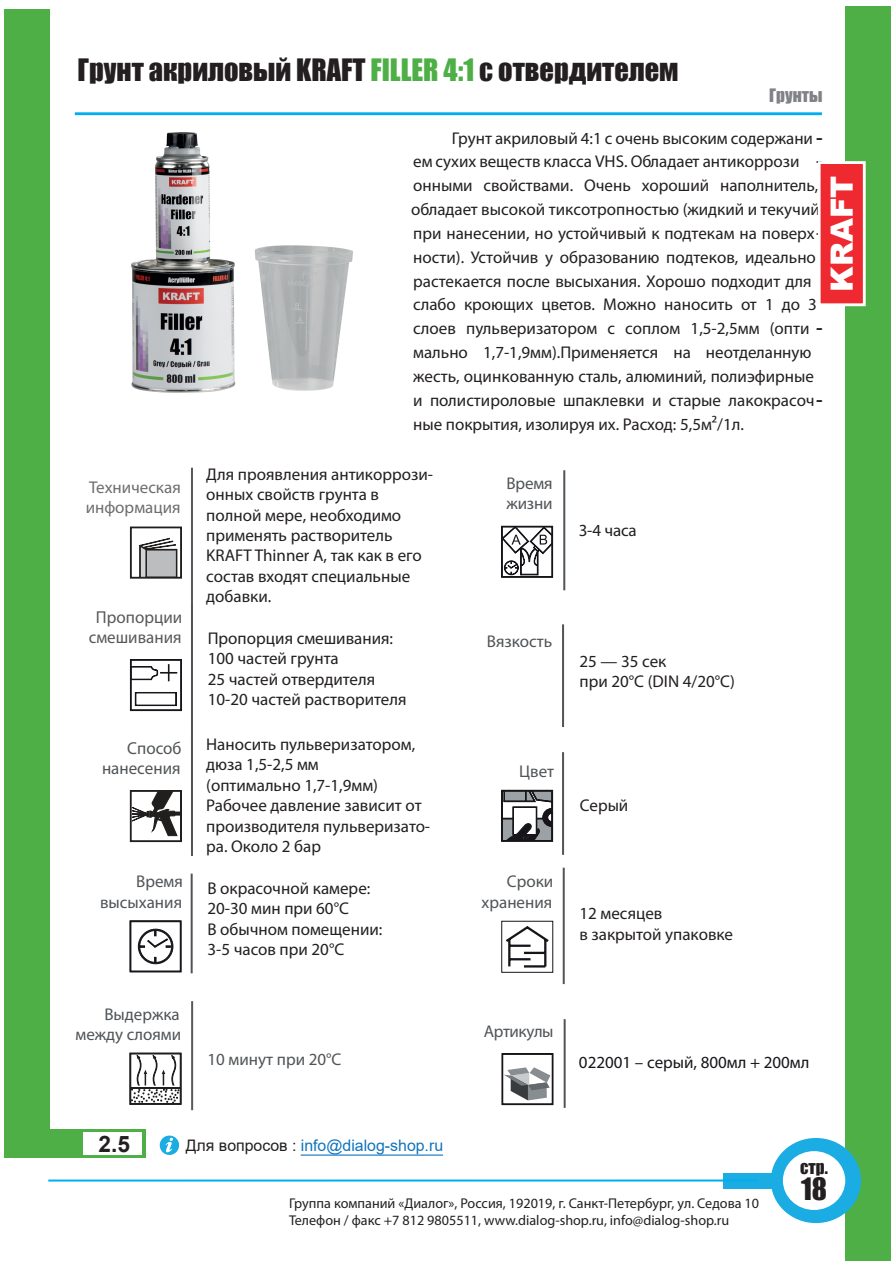
<style>
.page{position:relative;width:896px;height:1265px;background:#fff}
.page>*{position:absolute;margin:0;border:0;box-sizing:border-box;transform-origin:0 0}
.t1{font:900 30.6px "Arial";color:#fff}
.t2{font:28.4px "Impact";color:#231f20}
.t3{font:700 22.6px "Arial";color:#231f20}
.t4{font:17.4px/20.4px "Myriad Pro";color:#57585a;text-align:center}
.t5{font:17.4px/20.4px "Myriad Pro";color:#505457;text-align:right}
.t6{font:17px/20.4px "Myriad Pro";color:#231f20}
.t7{font:17px/20.4px "Myriad Pro";color:#505457;text-align:right}
.t8{font:17px "Myriad Pro";color:#18151a}
.t9{font:17px/20.4px "Myriad Pro";color:#6c6d70}
.t10{font:17px "Myriad Pro";letter-spacing:-.02em;color:#505457}
.t11{font:17px "Impact";color:#808285}
.t12{font:17px "Impact";color:#231f20}
.t13{font:15.8px "Arial";color:#1074bc}
.t14{font:14.2px/17px "Myriad Pro";color:#231f20}
.s1{color:#4faf47}
.s2{font-family:"Arial";font-size:19.8px}
.s3{color:#231f20}
</style>
<div class="page">
<hr style="left:191px;top:873px;width:2px;height:100px;background:#505457">
<svg style="left:130px;top:920px;width:52px;height:52px"></svg>
<div style="left:130px;top:920px;width:51px;height:51px;border:1px solid #18151a"></div>
<hr style="left:563px;top:470px;width:2px;height:120px;background:#505457">
<svg style="left:501px;top:526px;width:52px;height:51px"></svg>
<div style="left:501px;top:920px;width:52px;height:52px;border:1px solid #18151a"></div>
<svg style="left:506px;top:926px;width:43px;height:41px"></svg>
<hr style="left:563px;top:867px;width:2px;height:117px;background:#505457">
<hr style="left:562px;top:752px;width:2px;height:102px;background:#505457">
<svg style="left:501px;top:789px;width:52px;height:52px"></svg>
<svg style="left:501px;top:1053px;width:52px;height:51px"></svg>
<hr style="left:564px;top:1019px;width:2px;height:88px;background:#505457">
<hr style="left:191px;top:602px;width:2px;height:140px;background:#505457">
<svg style="left:130px;top:659px;width:52px;height:52px"></svg>
<svg style="left:130px;top:526px;width:52px;height:52px"></svg>
<hr style="left:191px;top:467px;width:2px;height:136px;background:#58595b">
<hr style="left:191px;top:733px;width:2px;height:122px;background:#505457">
<svg style="left:129px;top:790px;width:53px;height:52px"></svg>
<hr style="left:191px;top:1001px;width:2px;height:109px;background:#58595b">
<svg style="left:131px;top:1054px;width:48px;height:48px"></svg>
<div style="left:129px;top:1052px;width:52px;height:52px;border:1px solid #211e1e"></div>
<hr style="left:562px;top:624px;width:2px;height:103px;background:#505457">
<div style="left:844px;top:6px;width:46px;height:1254px;background:#4faf47"></div>
<div style="left:771px;top:1137px;width:90px;height:85px;background:#1aace3;border-radius:50%"></div>
<div style="left:783px;top:1150px;width:62px;height:59px;background:#fff;border-radius:50%"></div>
<div style="left:723px;top:1172px;width:50px;height:16px;background:#1aace3"></div>
<hr style="left:48px;top:1179px;width:709px;height:2px;background:#00aeef">
<div style="left:4px;top:9px;width:46px;height:1148px;background:#4faf47"></div>
<div style="left:22px;top:1129px;width:124px;height:28px;background:#4faf47"></div>
<div style="left:84px;top:1132px;width:58px;height:22px;background:#fff"></div>
<hr style="left:75px;top:112px;width:747px;height:3px;background:#00aeef">
<svg style="left:159px;top:1135px;width:21px;height:19px"></svg>
<hr style="left:301px;top:1154px;width:142px;height:1px;background:#1074bc">
<div style="left:818px;top:161px;width:47px;height:145px;background:#ee292f;border:3px solid #fff"></div>
<img style="left:131px;top:133px;width:221px;height:260px">
<h2 class="t2" style="left:77px;top:48px;width:603px">Грунт акриловый KRAFT <span class="s1">FILLER 4:1</span> с отвердителем</h2>
<p class="t11" style="left:769px;top:82px;width:55px">Грунты</p>
<p class="t6" style="left:411px;top:126px;width:413px;line-height:23.8px;text-indent:41px">Грунт акриловый 4:1 с очень высоким содержани <span class="s2">- </span>ем сухих веществ класса VHS. Обладает антикоррози <span class="s2">- </span>онными свойствами. Очень хороший наполнитель, обладает высокой тиксотропностью (жидкий и текучий при нанесении, но устойчивый к подтекам на поверх&shy;ности). Устойчив у образованию подтеков, идеально растекается после высыхания. Хорошо подходит для слабо кроющих цветов. Можно наносить от 1 до 3 слоев пульверизатором с соплом 1,5-2,5мм (опти <span class="s2">- </span>мально 1,7-1,9мм).Применяется на неотделанную жесть, оцинкованную сталь, алюминий, полиэфирные и полистироловые шпаклевки и старые лакокрасоч&shy;ные покрытия, изолируя их. Расход: 5,5м²/1л.</p>
<h1 class="t1" style="left:820px;top:291px;width:117px;rotate:-90deg">KRAFT</h1>
<p class="t9" style="left:86px;top:477px;width:97px">Техническая информация</p>
<p class="t4" style="left:89px;top:606px;width:95px">Пропорции смешивания</p>
<p class="t5" style="left:102px;top:737px;width:81px">Способ нанесения</p>
<p class="t6" style="left:206px;top:463px;width:228px">Для проявления антикоррози&shy;онных свойств грунта в полной мере, необходимо применять растворитель<br>KRAFT Thinner A, так как в его состав входят специальные добавки.</p>
<p class="t6" style="left:208px;top:627px;width:200px">Пропорция смешивания:<br>100 частей грунта<br>25 частей отвердителя<br>10-20 частей растворителя</p>
<p class="t6" style="left:206px;top:733px;width:225px">Наносить пульверизатором, дюза 1,5-2,5 мм<br>(оптимально 1,7-1,9мм)<br>Рабочее давление зависит от производителя пульверизато&shy;ра. Около 2 бар</p>
<p class="t7" style="left:100px;top:871px;width:84px">Время высыхания</p>
<p class="t6" style="left:207px;top:877px;width:176px">В окрасочной камере:<br>20-30 мин при 60°C<br>В обычном помещении:<br>3-5 часов при 20°C</p>
<p class="t7" style="left:506px;top:472px;width:48px;text-align:left">Время жизни</p>
<p class="t6" style="left:579px;top:519px;width:59px">3-4 часа</p>
<p class="t7" style="left:487px;top:630px;width:67px">Вязкость</p>
<p class="t6" style="left:579px;top:650px;width:157px">25 — 35 сек<br>при 20°С (DIN 4/20°С)</p>
<p class="t7" style="left:519px;top:760px;width:37px">Цвет</p>
<p class="t7" style="left:481px;top:871px;width:73px">Сроки хранения</p>
<p class="t6" style="left:580px;top:794px;width:50px">Серый</p>
<p class="t6" style="left:579px;top:903px;width:155px">12 месяцев<br>в закрытой упаковке</p>
<p class="t7" style="left:76px;top:1003px;width:107px">Выдержка между слоями</p>
<p class="t7" style="left:208px;top:1048px;width:135px">10 минут при 20°С</p>
<p class="t10" style="left:484px;top:1020px;width:71px">Артикулы</p>
<p class="t8" style="left:579px;top:1052px;width:232px">022001 – серый, 800мл + 200мл</p>
<h3 class="t3" style="left:99px;top:1127px;width:33px">2.5</h3>
<p class="t13" style="left:186px;top:1134px;width:259px"><span class="s3">Для вопросов :</span> info@dialog-shop.ru</p>
<p class="t14" style="left:289px;top:1194px;width:472px">Группа компаний «Диалог», Россия, 192019, г. Санкт-Петербург, ул. Седова 10<br>Телефон / факс +7 812 9805511, www.dialog-shop.ru, info@dialog-shop.ru</p>
<p class="t12" style="left:800px;top:1154px;width:29px">стр.</p>
<h2 class="t2" style="left:801px;top:1166px;width:27px">18</h2>
</div>
